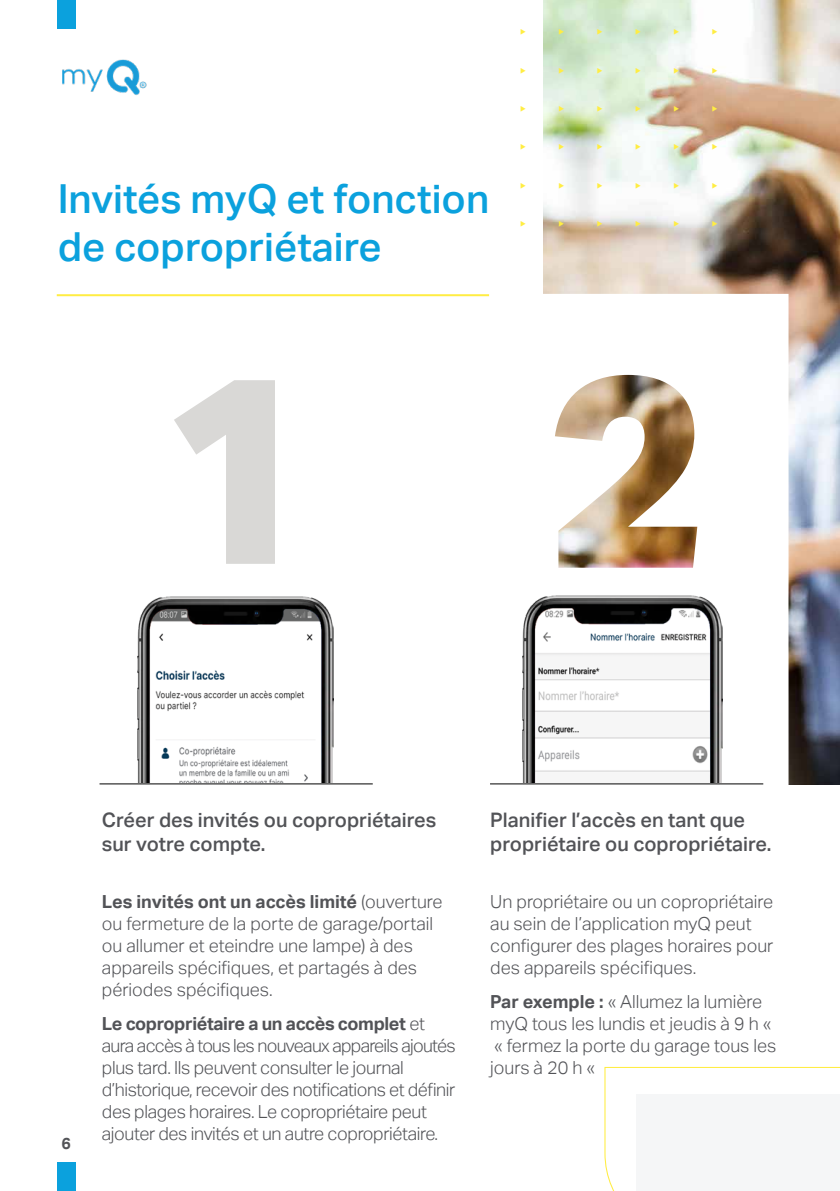
<style>
.page{position:relative;width:840px;height:1191px;background:#fff}
.page>*{position:absolute;margin:0;border:0;box-sizing:border-box;transform-origin:0 0}
.t1{font:500 40px/48px "Aktiv Grotesk";color:#0ba1dd}
.t2{font:500 20px/24px "Aktiv Grotesk";color:#525357}
.t3{font:300 18px/22px "Aktiv Grotesk";color:#525357}
.t4{font:300 18px/22px "Aktiv Grotesk";letter-spacing:-.025em;color:#525357}
.t5{font:700 16px "Aktiv Grotesk";color:#525357}
.s1{font-weight:700}
</style>
<div class="page">
<div style="left:57px;top:0;width:19px;height:28px;background:#0ba1dd"></div>
<div style="left:57px;top:1162px;width:19px;height:29px;background:#0ba1dd"></div>
<img style="left:62px;top:59px;width:85px;height:36px">
<svg style="left:174px;top:380px;width:101px;height:184px"></svg>
<img style="left:137px;top:597px;width:196px;height:186px">
<img style="left:543px;top:0;width:296px;height:784px">
<svg style="left:464px;top:294px;width:324px;height:491px"></svg>
<img style="left:522px;top:595px;width:200px;height:188px">
<div style="left:478px;top:783px;width:273px;height:29px;background:#fff"></div>
<hr style="left:99px;top:783px;width:273px;height:1px;background:#000">
<hr style="left:489px;top:783px;width:273px;height:1px;background:#000">
<hr style="left:57px;top:294px;width:432px;height:2px;background:#ffed43">
<svg style="left:604px;top:1066px;width:235px;height:125px"></svg>
<svg style="left:558px;top:29px;width:5px;height:6px"></svg>
<svg style="left:597px;top:29px;width:5px;height:6px"></svg>
<svg style="left:635px;top:29px;width:5px;height:6px"></svg>
<svg style="left:673px;top:29px;width:5px;height:6px"></svg>
<svg style="left:712px;top:29px;width:5px;height:6px"></svg>
<svg style="left:558px;top:67px;width:5px;height:6px"></svg>
<svg style="left:597px;top:67px;width:5px;height:6px"></svg>
<svg style="left:635px;top:67px;width:5px;height:6px"></svg>
<svg style="left:673px;top:67px;width:5px;height:6px"></svg>
<svg style="left:712px;top:67px;width:5px;height:6px"></svg>
<svg style="left:558px;top:106px;width:5px;height:5px"></svg>
<svg style="left:597px;top:106px;width:5px;height:5px"></svg>
<svg style="left:635px;top:106px;width:5px;height:5px"></svg>
<svg style="left:673px;top:106px;width:5px;height:5px"></svg>
<svg style="left:712px;top:106px;width:5px;height:5px"></svg>
<svg style="left:558px;top:144px;width:5px;height:6px"></svg>
<svg style="left:597px;top:144px;width:5px;height:6px"></svg>
<svg style="left:635px;top:144px;width:5px;height:6px"></svg>
<svg style="left:673px;top:144px;width:5px;height:6px"></svg>
<svg style="left:712px;top:144px;width:5px;height:6px"></svg>
<svg style="left:558px;top:182px;width:5px;height:6px"></svg>
<svg style="left:597px;top:182px;width:5px;height:6px"></svg>
<svg style="left:635px;top:182px;width:5px;height:6px"></svg>
<svg style="left:673px;top:182px;width:5px;height:6px"></svg>
<svg style="left:712px;top:182px;width:5px;height:6px"></svg>
<svg style="left:558px;top:221px;width:5px;height:5px"></svg>
<svg style="left:597px;top:221px;width:5px;height:5px"></svg>
<svg style="left:635px;top:221px;width:5px;height:5px"></svg>
<svg style="left:673px;top:221px;width:5px;height:5px"></svg>
<svg style="left:712px;top:221px;width:5px;height:5px"></svg>
<h1 class="t1" style="left:58px;top:175px;width:433px">Invités myQ et fonction de copropriétaire</h1>
<p class="t5" style="left:61px;top:1134px;width:11px">6</p>
<p class="t2" style="left:102px;top:807px;width:336px">Créer des invités ou copropriétaires sur votre compte.</p>
<p class="t2" style="left:490px;top:807px;width:282px">Planifier l’accès en tant que propriétaire ou copropriétaire.</p>
<p class="t3" style="left:102px;top:890px;width:342px"><span class="s1">Les invités ont un accès limité</span> (ouverture ou fermeture de la porte de garage/portail ou allumer et eteindre une lampe) à des appareils spécifiques, et partagés à des périodes spécifiques.</p>
<p class="t4" style="left:102px;top:1012px;width:355px"><span class="s1">Le copropriétaire a un accès complet</span> et aura accès à tous les nouveaux appareils ajoutés plus tard. Ils peuvent consulter le journal d’historique, recevoir des notifications et définir des plages horaires. Le copropriétaire peut ajouter des invités et un autre copropriétaire.</p>
<p class="t3" style="left:490px;top:890px;width:284px">Un propriétaire ou un copropriétaire au sein de l’application myQ peut configurer des plages horaires pour des appareils spécifiques.</p>
<p class="t3" style="left:490px;top:990px;width:288px"><span class="s1">Par exemple :</span> « Allumez la lumière myQ tous les lundis et jeudis à 9 h « « fermez la porte du garage tous les jours à 20 h «</p>
</div>
